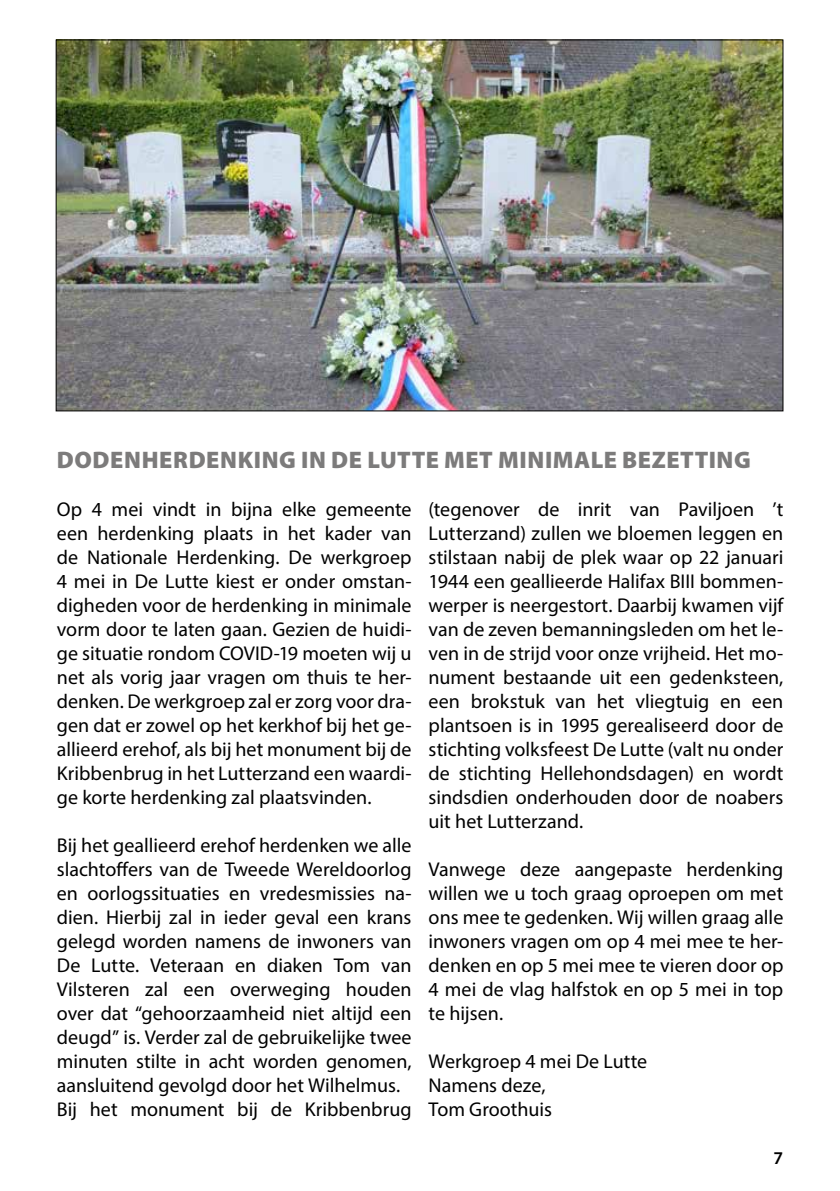
<style>
.page{position:relative;width:840px;height:1191px;background:#fff}
.page>*{position:absolute;margin:0;border:0;box-sizing:border-box;transform-origin:0 0}
.t1{font:900 24px "Myriad Pro";letter-spacing:.025em;color:#7c7b7b}
.t2{font:20px/24px "Myriad Pro";color:#000;text-align:justify}
.t3{font:600 18px "Myriad Pro";color:#000}
</style>
<div class="page">
<img style="left:58px;top:42px;width:722px;height:367px">
<p class="t1" style="left:57px;top:443px;width:695px">DODENHERDENKING IN DE LUTTE MET MINIMALE BEZETTING</p>
<p class="t2" style="left:57px;top:497px;width:356px">Op 4 mei vindt in bijna elke gemeente een herdenking plaats in het kader van de Nationale Herdenking. De werkgroep 4 mei in De Lutte kiest er onder omstan&shy;digheden voor de herdenking in minimale vorm door te laten gaan. Gezien de huidi&shy;ge situatie rondom COVID-19 moeten wij u net als vorig jaar vragen om thuis te her&shy;denken. De werkgroep zal er zorg voor dra&shy;gen dat er zowel op het kerkhof bij het ge&shy;allieerd erehof, als bij het monument bij de Kribbenbrug in het Lutterzand een waardi&shy;ge korte herdenking zal plaatsvinden.</p>
<p class="t2" style="left:57px;top:833px;width:356px;text-align:left">Bij het geallieerd erehof herdenken we alle slachtoffers van de Tweede Wereldoorlog en oorlogssituaties en vredesmissies na&shy;dien. Hierbij zal in ieder geval een krans gelegd worden namens de inwoners van De Lutte. Veteraan en diaken Tom van Vilsteren zal een overweging houden over dat “gehoorzaamheid niet altijd een deugd” is. Verder zal de gebruikelijke twee minuten stilte in acht worden genomen, aansluitend gevolgd door het Wilhelmus.<br>Bij het monument bij de Kribbenbrug</p>
<p class="t2" style="left:428px;top:497px;width:356px">(tegenover de inrit van Paviljoen ’t Lutterzand) zullen we bloemen leggen en stilstaan nabij de plek waar op 22 januari 1944 een geallieerde Halifax BIII bommen&shy;werper is neergestort. Daarbij kwamen vijf van de zeven bemanningsleden om het le&shy;ven in de strijd voor onze vrijheid. Het mo&shy;nument bestaande uit een gedenksteen, een brokstuk van het vliegtuig en een plantsoen is in 1995 gerealiseerd door de stichting volksfeest De Lutte (valt nu onder de stichting Hellehondsdagen) en wordt sindsdien onderhouden door de noabers uit het Lutterzand.</p>
<p class="t2" style="left:428px;top:857px;width:356px">Vanwege deze aangepaste herdenking willen we u toch graag oproepen om met ons mee te gedenken. Wij willen graag alle inwoners vragen om op 4 mei mee te her&shy;denken en op 5 mei mee te vieren door op 4 mei de vlag halfstok en op 5 mei in top te hijsen.</p>
<p class="t2" style="left:428px;top:1049px;width:220px;text-align:left">Werkgroep 4 mei De Lutte<br>Namens deze,<br>Tom Groothuis</p>
<p class="t3" style="left:773px;top:1146px;width:11px">7</p>
</div>
